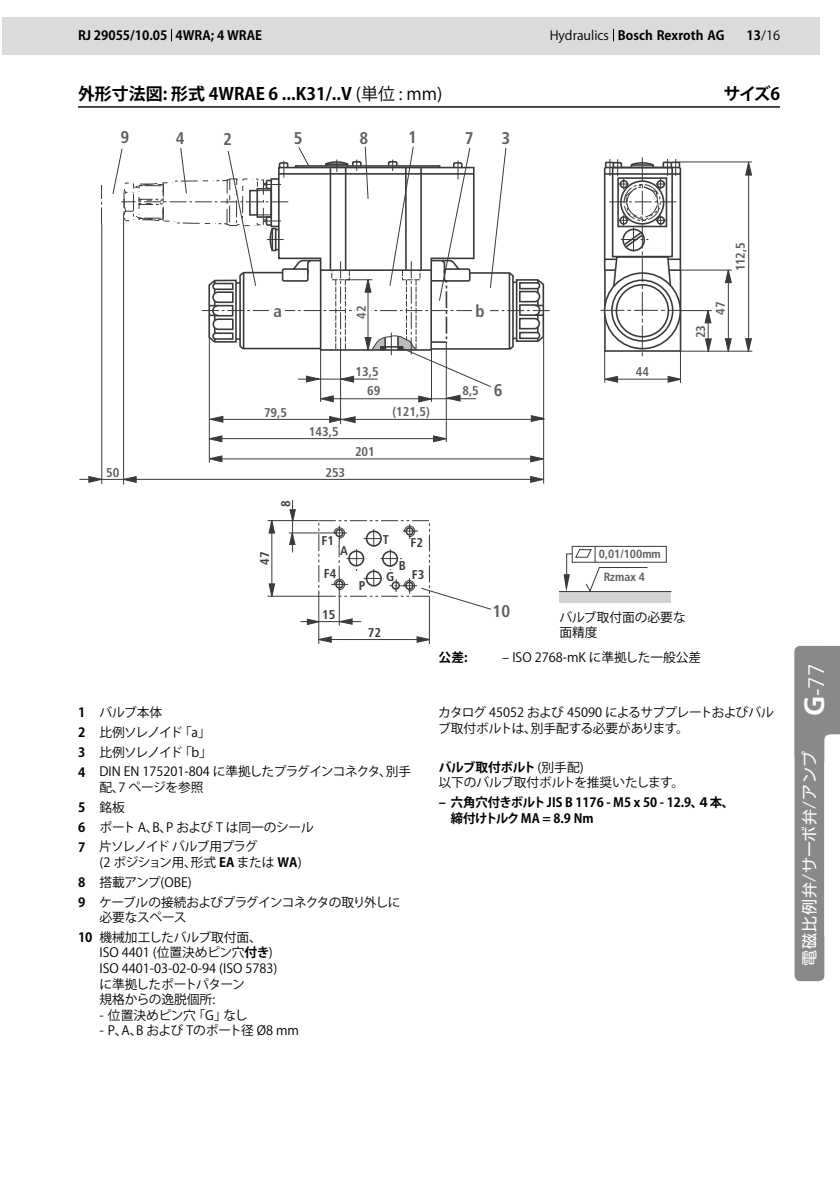
<style>
.page{position:relative;width:840px;height:1191px;background:#fff}
.page>*{position:absolute;margin:0;border:0;box-sizing:border-box;transform-origin:0 0}
.t1{font:17px "Koz Go Pro Bold 90 pv RKSJ H";color:#000}
.t2{font:700 condensed 17px "Frutiger";color:#605e5e}
.t3{font:16px "Shin M Go Pr 6";letter-spacing:.04em;color:#fff}
.t4{font:12.8px/15.6px "Koz Go Pro Regular 90 pv RKSJ H";letter-spacing:-.01em;color:#000}
.t5{font:12.8px/19.8px "Koz Go Pro Regular 90 pv RKSJ H";letter-spacing:-.04em;color:#000}
.t6{font:12.8px/15.6px "Koz Go Pro Bold 90 pv RKSJ H";color:#000}
.t7{font:12.8px/19.8px "Koz Go Pro Regular 90 pv RKSJ H";letter-spacing:-.045em;color:#000}
.t8{font:700 condensed 12.8px "Frutiger";color:#605e5e}
.t9{font:12.8px/19.8px "Koz Go Pro Regular 90 pv RKSJ H";letter-spacing:-.03em;color:#000}
.t10{font:700 condensed 12.8px "Frutiger";color:#3a3a3a}
.t11{font:12.8px "Koz Go Pro Bold 90 pv RKSJ H";letter-spacing:-.02em;color:#000}
.t12{font:700 condensed 11.8px/23.2px "Frutiger";color:#605e5e}
.s1{font-family:"Koz Go Pro Regular 90 pv RKSJ H"}
.s2{font-family:"Koz Go Pro Bold 90 pv RKSJ H"}
.s3{font-family:"Frutiger";font-weight:700;font-size:28px}
.s4{font-family:"Frutiger";font-weight:300;font-size:22.4px}
</style>
<div class="page">
<div style="left:3px;top:18px;width:816px;height:37px;background:#dbdbdb"></div>
<hr style="left:604px;top:350px;width:1px;height:32px;background:#3a3a3a">
<hr style="left:679px;top:351px;width:1px;height:32px;background:#3a3a3a">
<hr style="left:611px;top:379px;width:62px;height:1px;background:#3a3a3a">
<hr style="left:677px;top:162px;width:74px;height:1px;background:#3a3a3a">
<hr style="left:679px;top:351px;width:73px;height:1px;background:#3a3a3a">
<hr style="left:680px;top:270px;width:51px;height:1px;background:#3a3a3a">
<hr style="left:707px;top:313px;width:1px;height:35px;background:#3a3a3a">
<hr style="left:727px;top:275px;width:1px;height:71px;background:#3a3a3a">
<hr style="left:747px;top:170px;width:1px;height:179px;background:#3a3a3a">
<svg style="left:703px;top:311px;width:8px;height:13px"></svg>
<svg style="left:704px;top:338px;width:7px;height:14px"></svg>
<svg style="left:666px;top:375px;width:15px;height:8px"></svg>
<svg style="left:604px;top:375px;width:14px;height:8px"></svg>
<hr style="left:680px;top:310px;width:31px;height:1px;background:#3a3a3a">
<svg style="left:724px;top:269px;width:7px;height:14px"></svg>
<svg style="left:724px;top:338px;width:7px;height:14px"></svg>
<svg style="left:744px;top:338px;width:8px;height:14px"></svg>
<svg style="left:744px;top:161px;width:8px;height:15px"></svg>
<svg style="left:600px;top:157px;width:81px;height:201px"></svg>
<hr style="left:322px;top:398px;width:153px;height:1px;background:#3a3a3a">
<hr style="left:209px;top:338px;width:1px;height:125px;background:#3a3a3a">
<svg style="left:208px;top:435px;width:15px;height:8px"></svg>
<hr style="left:445px;top:342px;width:1px;height:100px;background:#3a3a3a">
<svg style="left:417px;top:395px;width:18px;height:8px"></svg>
<hr style="left:543px;top:336px;width:1px;height:147px;background:#3a3a3a">
<hr style="left:320px;top:349px;width:1px;height:53px;background:#3a3a3a">
<hr style="left:431px;top:350px;width:1px;height:52px;background:#3a3a3a">
<svg style="left:432px;top:435px;width:15px;height:8px"></svg>
<svg style="left:320px;top:395px;width:14px;height:8px"></svg>
<hr style="left:340px;top:350px;width:1px;height:74px;background:#3a3a3a">
<hr style="left:219px;top:438px;width:221px;height:1px;background:#3a3a3a">
<svg style="left:208px;top:455px;width:15px;height:8px"></svg>
<hr style="left:219px;top:458px;width:317px;height:1px;background:#3a3a3a">
<svg style="left:529px;top:455px;width:16px;height:8px"></svg>
<hr style="left:101px;top:224px;width:1px;height:260px;background:#3a3a3a">
<svg style="left:120px;top:475px;width:17px;height:8px"></svg>
<hr style="left:79px;top:479px;width:457px;height:1px;background:#3a3a3a">
<svg style="left:529px;top:475px;width:16px;height:8px"></svg>
<svg style="left:88px;top:475px;width:17px;height:8px"></svg>
<svg style="left:101px;top:185px;width:1px;height:39px"></svg>
<hr style="left:123px;top:214px;width:1px;height:270px;background:#3a3a3a">
<svg style="left:112px;top:146px;width:437px;height:241px"></svg>
<hr style="left:212px;top:419px;width:332px;height:1px;background:#3a3a3a">
<svg style="left:208px;top:415px;width:16px;height:8px"></svg>
<svg style="left:328px;top:415px;width:28px;height:8px"></svg>
<svg style="left:443px;top:394px;width:17px;height:8px"></svg>
<hr style="left:318px;top:592px;width:1px;height:52px;background:#3a3a3a">
<hr style="left:429px;top:596px;width:1px;height:48px;background:#3a3a3a">
<hr style="left:319px;top:639px;width:110px;height:1px;background:#3a3a3a">
<svg style="left:318px;top:636px;width:14px;height:7px"></svg>
<svg style="left:416px;top:636px;width:14px;height:7px"></svg>
<hr style="left:267px;top:596px;width:51px;height:1px;background:#3a3a3a">
<hr style="left:271px;top:521px;width:1px;height:75px;background:#3a3a3a">
<svg style="left:268px;top:521px;width:7px;height:13px"></svg>
<svg style="left:268px;top:583px;width:7px;height:14px"></svg>
<hr style="left:300px;top:621px;width:61px;height:1px;background:#3a3a3a">
<svg style="left:338px;top:618px;width:14px;height:7px"></svg>
<svg style="left:306px;top:618px;width:13px;height:7px"></svg>
<hr style="left:267px;top:520px;width:51px;height:1px;background:#3a3a3a">
<hr style="left:292px;top:500px;width:1px;height:52px;background:#3a3a3a">
<svg style="left:289px;top:509px;width:7px;height:13px"></svg>
<div style="left:318px;top:520px;width:111px;height:76px;border:1px dashed #3a3a3a"></div>
<hr style="left:339px;top:575px;width:1px;height:50px;background:#3a3a3a">
<hr style="left:288px;top:532px;width:59px;height:1px;background:#3a3a3a">
<svg style="left:288px;top:532px;width:8px;height:13px"></svg>
<svg style="left:331px;top:524px;width:160px;height:86px"></svg>
<svg style="left:530px;top:415px;width:15px;height:7px"></svg>
<div style="left:559px;top:591px;width:111px;height:12px;background:#d3d3d3"></div>
<hr style="left:558px;top:591px;width:113px;height:1px;background:#3a3a3a">
<div style="left:571px;top:546px;width:95px;height:16px;border:1px solid #3a3a3a"></div>
<svg style="left:563px;top:546px;width:85px;height:45px"></svg>
<svg style="left:171px;top:29px;width:1px;height:12px"></svg>
<hr style="left:78px;top:106px;width:701px;height:2px;background:#000">
<div style="left:794px;top:646px;width:29px;height:335px;background:#898989;border-radius:6px"></div>
<svg style="left:794px;top:646px;width:45px;height:294px"></svg>
<p class="t6" style="left:78px;top:29px;width:185px">RJ 29055/10.05 4WRA; 4 WRAE</p>
<p class="t6" style="left:549px;top:29px;width:176px"><span class="s1">Hydraulics</span> Bosch Rexroth AG</p>
<p class="t4" style="left:746px;top:28px;width:35px"><span class="s2">13</span>/16</p>
<h1 class="t1" style="left:78px;top:83px;width:366px">外形寸法図: 形式 4WRAE 6 ...K31/..V <span class="s1">(単位 : mm)</span></h1>
<h1 class="t1" style="left:723px;top:83px;width:58px">サイズ6</h1>
<h1 class="t2" style="left:120px;top:127px;width:10px">9</h1>
<h1 class="t2" style="left:176px;top:128px;width:10px">4</h1>
<h1 class="t2" style="left:293px;top:128px;width:10px">5</h1>
<h1 class="t2" style="left:359px;top:128px;width:10px">8</h1>
<h1 class="t2" style="left:223px;top:129px;width:10px">2</h1>
<h1 class="t2" style="left:408px;top:127px;width:10px">1</h1>
<h1 class="t2" style="left:464px;top:128px;width:10px">7</h1>
<h1 class="t2" style="left:501px;top:128px;width:10px">3</h1>
<p class="t8" style="left:732px;top:271px;width:30px;rotate:-90deg">112,5</p>
<h1 class="t2" style="left:273px;top:301px;width:10px">a</h1>
<p class="t8" style="left:353px;top:319px;width:15px;rotate:-90deg">42</p>
<h1 class="t2" style="left:475px;top:301px;width:11px">b</h1>
<p class="t8" style="left:692px;top:338px;width:15px;rotate:-90deg">23</p>
<p class="t8" style="left:712px;top:315px;width:15px;rotate:-90deg">47</p>
<p class="t8" style="left:355px;top:364px;width:25px">13,5</p>
<p class="t8" style="left:367px;top:383px;width:15px">69</p>
<p class="t8" style="left:264px;top:405px;width:25px">79,5</p>
<p class="t8" style="left:392px;top:403px;width:39px">(121,5)</p>
<p class="t8" style="left:309px;top:424px;width:31px">143,5</p>
<p class="t8" style="left:106px;top:465px;width:15px">50</p>
<p class="t8" style="left:325px;top:465px;width:21px">253</p>
<p class="t10" style="left:278px;top:506px;width:8px;rotate:-90deg">8</p>
<p class="t8" style="left:355px;top:444px;width:21px">201</p>
<p class="t8" style="left:462px;top:383px;width:18px">8,5</p>
<h1 class="t2" style="left:493px;top:380px;width:10px">6</h1>
<p class="t8" style="left:635px;top:364px;width:15px">44</p>
<p class="t10" style="left:257px;top:564px;width:15px;rotate:-90deg">47</p>
<p class="t10" style="left:382px;top:531px;width:8px">T</p>
<p class="t10" style="left:321px;top:533px;width:14px">F1</p>
<p class="t10" style="left:410px;top:534px;width:14px">F2</p>
<p class="t10" style="left:386px;top:569px;width:10px">G</p>
<p class="t10" style="left:340px;top:543px;width:9px">A</p>
<p class="t10" style="left:398px;top:558px;width:9px">B</p>
<p class="t10" style="left:323px;top:566px;width:14px">F4</p>
<p class="t10" style="left:411px;top:567px;width:14px">F3</p>
<p class="t10" style="left:358px;top:578px;width:8px">P</p>
<p class="t10" style="left:322px;top:607px;width:15px">15</p>
<p class="t10" style="left:367px;top:625px;width:15px">72</p>
<h1 class="t2" style="left:492px;top:601px;width:19px">10</h1>
<p class="t12" style="left:603px;top:542px;width:59px;text-indent:-5px">0,01/100mm<br>Rzmax 4</p>
<p class="t4" style="left:559px;top:609px;width:128px">バルブ取付面の必要な面精度</p>
<p class="t6" style="left:438px;top:650px;width:30px">公差:</p>
<p class="t4" style="left:502px;top:650px;width:200px">‒ ISO 2768-mK に準拠した一般公差</p>
<p class="t5" style="left:78px;top:702px;width:334px"><span class="s2">1</span> バルブ本体<br><span class="s2">2</span> 比例ソレノイド 「a」<br><span class="s2">3</span> 比例ソレノイド 「b」<br><span class="s2">4</span> DIN EN 175201-804 に準拠したプラグインコネクタ、別手</p>
<p class="t9" style="left:78px;top:777px;width:237px;text-indent:21px">配、7 ページを参照<br><span class="s2">5</span> 銘板<br><span class="s2">6</span> ポート A、B、P および T は同一のシール<br><span class="s2">7</span> 片ソレノイド バルブ用プラグ</p>
<p class="t7" style="left:78px;top:852px;width:323px;text-indent:21px">(2 ポジション用、形式 <span class="s2">EA</span> または <span class="s2">WA</span>)<br><span class="s2">8</span> 搭載アンプ(OBE)<br><span class="s2">9</span> ケーブルの接続およびプラグインコネクタの取り外しに</p>
<p class="t4" style="left:78px;top:908px;width:185px;line-height:19.8px;text-indent:21px">必要なスペース<br><span class="s2">10</span> 機械加工したバルブ取付面、</p>
<p class="t4" style="left:99px;top:945px;width:179px">ISO 4401 (位置決めピン穴<span class="s2">付き</span>)<br>ISO 4401-03-02-0-94 (ISO 5783)に準拠したポートパターン<br>規格からの逸脱個所:</p>
<p class="t4" style="left:99px;top:1007px;width:149px">- 位置決めピン穴 「G」なし</p>
<p class="t4" style="left:99px;top:1023px;width:201px">- P、A、B および Tのポート径 Ø8 mm</p>
<p class="t5" style="left:438px;top:705px;width:337px;line-height:15.6px">カタログ 45052 および 45090 によるサブプレートおよびバルブ取付ボルトは、別手配する必要があります。</p>
<p class="t11" style="left:438px;top:759px;width:146px">バルブ取付ボルト <span class="s1">(別手配)</span></p>
<p class="t4" style="left:438px;top:775px;width:247px">以下のバルブ取付ボルトを推奨いたします。</p>
<p class="t6" style="left:450px;top:795px;width:285px;text-indent:-12px">‒ 六角穴付きボルト JIS B 1176 - M5 x 50 - 12.9、４本、締付けトルク MA = 8.9 Nm</p>
<p class="t3" style="left:796px;top:966px;width:304px;rotate:-90deg">電磁比例弁/サーボ弁/アンプ <span class="s3">G</span><span class="s4">-77</span></p>
</div>
